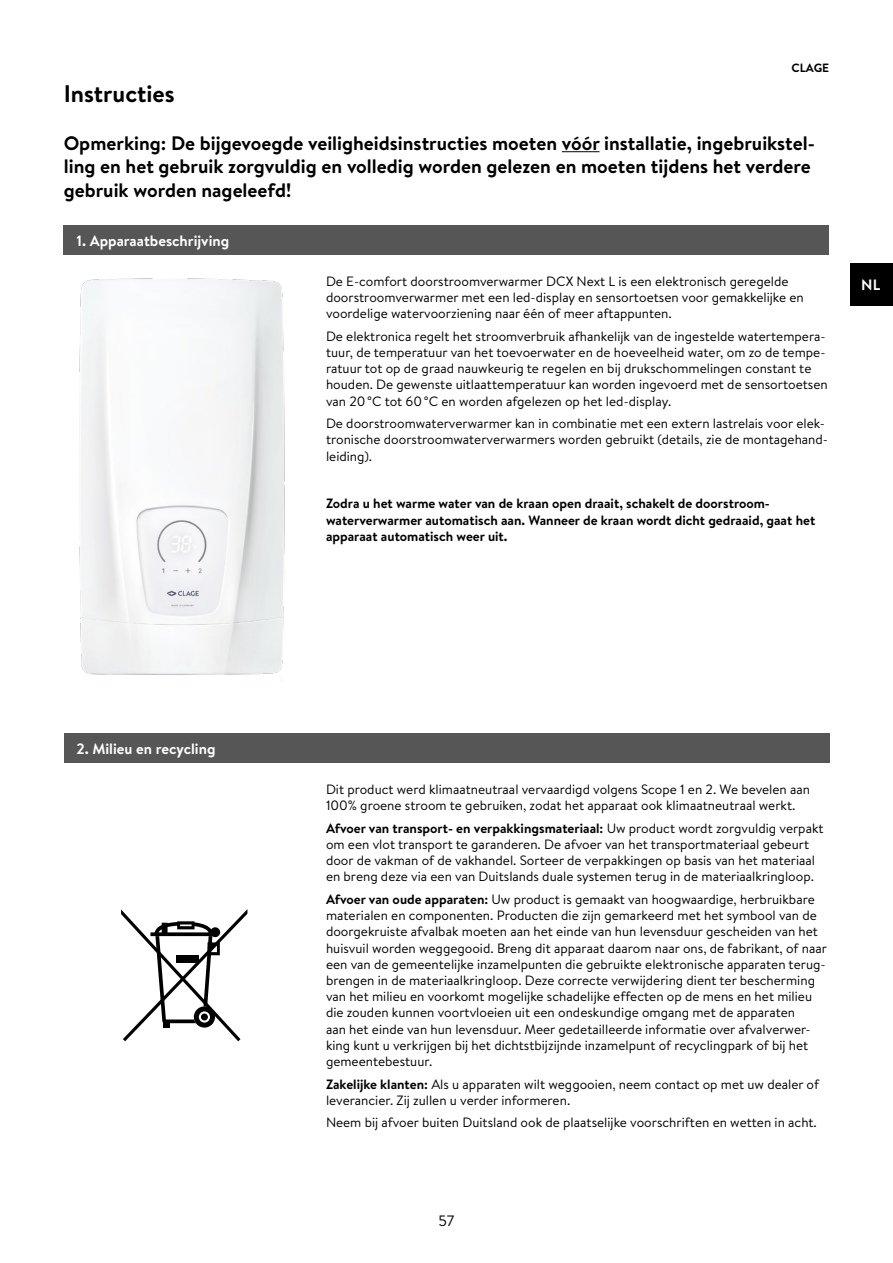
<style>
.page{position:relative;width:893px;height:1263px;background:#fff}
.page>*{position:absolute;margin:0;border:0;box-sizing:border-box;transform-origin:0 0}
.t1{font:700 24px "Brandon Text";color:#000}
.t2{font:700 19.5px/23.4px "Brandon Text";color:#000}
.t3{font:700 15px "Brandon Text";color:#fff}
.t4{font:15px "Brandon Text";color:#000}
.t5{font:13.5px/16.2px "Brandon Text";color:#000}
.t6{font:700 13.5px/16.2px "Brandon Text";color:#000}
.t7{font:700 12px "Brandon Text";color:#000}
.s1{font-weight:700}
</style>
<div class="page">
<div style="left:850px;top:264px;width:43px;height:42px;background:#000"></div>
<hr style="left:562px;top:151px;width:37px;height:1px;background:#000">
<div style="left:64px;top:225px;width:765px;height:30px;background:#565656"></div>
<div style="left:64px;top:733px;width:765px;height:30px;background:#565656"></div>
<svg style="left:121px;top:909px;width:126px;height:132px"></svg>
<img style="left:79px;top:278px;width:206px;height:397px">
<h1 class="t1" style="left:64px;top:77px;width:113px">Instructies</h1>
<p class="t7" style="left:791px;top:60px;width:39px">CLAGE</p>
<h2 class="t2" style="left:64px;top:131px;width:753px">Opmerking: De bijgevoegde veiligheidsinstructies moeten vóór installatie, ingebruikstel&shy;ling en het gebruik zorgvuldig en volledig worden gelezen en moeten tijdens het verdere gebruik worden nageleefd!</h2>
<p class="t3" style="left:77px;top:231px;width:154px">1. Apparaatbeschrijving</p>
<p class="t5" style="left:326px;top:273px;width:479px">De E-comfort doorstroomverwarmer DCX Next L is een elektronisch geregelde doorstroomverwarmer met een led-display en sensortoetsen voor gemakkelijke en voordelige watervoorziening naar één of meer aftappunten.</p>
<p class="t5" style="left:326px;top:328px;width:503px">De elektronica regelt het stroomverbruik afhankelijk van de ingestelde watertempera&shy;tuur, de temperatuur van het toevoerwater en de hoeveelheid water, om zo de tempe&shy;ratuur tot op de graad nauwkeurig te regelen en bij drukschommelingen constant te houden. De gewenste uitlaattemperatuur kan worden ingevoerd met de sensortoetsen van 20°C tot 60°C en worden afgelezen op het led-display.</p>
<p class="t5" style="left:326px;top:415px;width:504px">De doorstroomwaterverwarmer kan in combinatie met een extern lastrelais voor elek&shy;tronische doorstroomwaterverwarmers worden gebruikt (details, zie de montagehand&shy;leiding).</p>
<p class="t6" style="left:326px;top:495px;width:491px">Zodra u het warme water van de kraan open draait, schakelt de doorstroom&shy;waterverwarmer automatisch aan. Wanneer de kraan wordt dicht gedraaid, gaat het apparaat automatisch weer uit.</p>
<p class="t3" style="left:861px;top:274px;width:21px">NL</p>
<p class="t3" style="left:77px;top:739px;width:140px">2. Milieu en recycling</p>
<p class="t5" style="left:326px;top:781px;width:486px">Dit product werd klimaatneutraal vervaardigd volgens Scope 1 en 2. We bevelen aan<br>100% groene stroom te gebruiken, zodat het apparaat ook klimaatneutraal werkt.</p>
<p class="t5" style="left:326px;top:820px;width:499px"><span class="s1">Afvoer van transport- en verpakkingsmateriaal:</span> Uw product wordt zorgvuldig verpakt om een vlot transport te garanderen. De afvoer van het transportmateriaal gebeurt door de vakman of de vakhandel. Sorteer de verpakkingen op basis van het materiaal en breng deze via een van Duitslands duale systemen terug in de materiaalkringloop.</p>
<p class="t5" style="left:326px;top:891px;width:502px"><span class="s1">Afvoer van oude apparaten:</span> Uw product is gemaakt van hoogwaardige, herbruikbare materialen en componenten. Producten die zijn gemarkeerd met het symbool van de doorgekruiste afvalbak moeten aan het einde van hun levensduur gescheiden van het huisvuil worden weggegooid. Breng dit apparaat daarom naar ons, de fabrikant, of naar een van de gemeentelijke inzamelpunten die gebruikte elektronische apparaten terug&shy;brengen in de materiaalkringloop. Deze correcte verwijdering dient ter bescherming van het milieu en voorkomt mogelijke schadelijke effecten op de mens en het milieu die zouden kunnen voortvloeien uit een ondeskundige omgang met de apparaten<br>aan het einde van hun levensduur. Meer gedetailleerde informatie over afvalverwer&shy;king kunt u verkrijgen bij het dichtstbijzijnde inzamelpunt of recyclingpark of bij het gemeentebestuur.</p>
<p class="t5" style="left:326px;top:1075px;width:495px"><span class="s1">Zakelijke klanten:</span> Als u apparaten wilt weggooien, neem contact op met uw dealer of leverancier. Zij zullen u verder informeren.</p>
<p class="t5" style="left:326px;top:1114px;width:492px">Neem bij afvoer buiten Duitsland ook de plaatselijke voorschriften en wetten in acht.</p>
<p class="t4" style="left:438px;top:1210px;width:18px">57</p>
</div>
